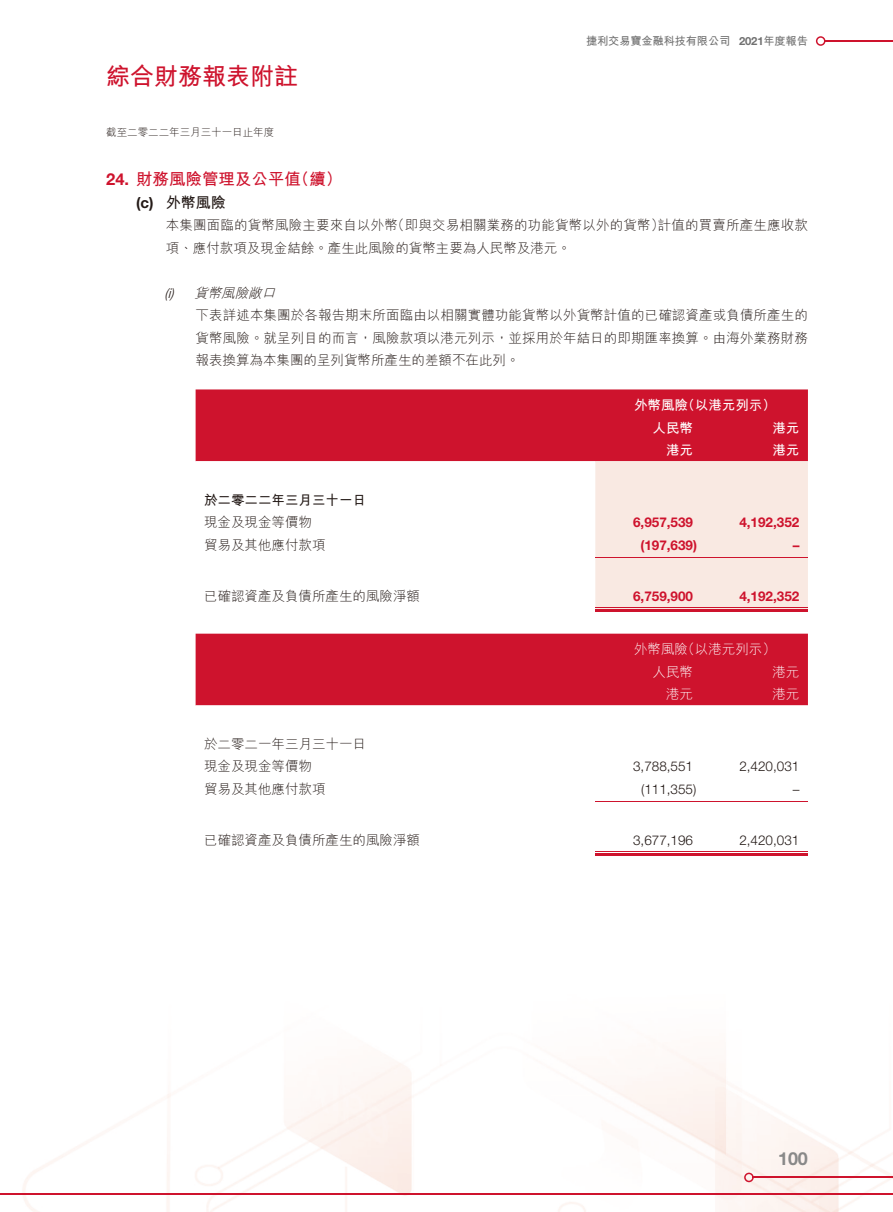
<style>
.page{position:relative;width:893px;height:1212px;background:#fff}
.page>*{position:absolute;margin:0;border:0;box-sizing:border-box;transform-origin:0 0}
.t1{font:24px "M Hei HK Bold E Ten B5 H";color:#ce132d}
.t2{font:700 18px "Helvetica Neue LT Std";color:#898989}
.t3{font:16.5px "M Hei HK Bold E Ten B5 H";color:#ce132d}
.t4{font:15px "M Hei HK Bold E Ten B5 H";color:#231916}
.t5{font:13.5px/22.5px "M Hei HK Light E Ten B5 H";letter-spacing:.01em;color:#231916}
.t6{font:700 13.5px "Helvetica Neue LT Std";color:#ce132d}
.t7{font:300 13.5px "Helvetica Neue LT Std";color:#231916}
.t8{font:13.5px/22.5px "M Hei HK Bold E Ten B5 H";color:#fff}
.t9{font:13.5px/22.5px "M Hei HK Light E Ten B5 H";color:#fff}
.t10{font:13.5px "M Hei HK Bold E Ten B5 H";color:#231916}
.t11{font:11.25px "M Hei HK Bold E Ten B5 H";letter-spacing:-.015em;color:#717171}
.t12{font:10.5px "M Hei HK Light E Ten B5 H";color:#231916}
.s1{font-family:"Helvetica Neue LT Std";font-weight:700}
.s2{font-family:"Helvetica Neue LT Std";font-weight:300;font-style:italic}
.s3{font-style:italic}
</style>
<div class="page">
<img style="left:0;top:1049px;width:893px;height:163px">
<svg style="left:816px;top:36px;width:9px;height:10px"></svg>
<hr style="left:824px;top:40px;width:69px;height:2px;background:#ce132d">
<svg style="left:744px;top:1172px;width:10px;height:10px"></svg>
<hr style="left:752px;top:1177px;width:141px;height:1px;background:#ce132d">
<hr style="left:0;top:1193px;width:893px;height:1px;background:#ce132d">
<div style="left:196px;top:389px;width:612px;height:72px;background:#ce132d"></div>
<svg style="left:196px;top:461px;width:399px;height:1px"></svg>
<div style="left:595px;top:461px;width:213px;height:148px;background:#f9e9e2"></div>
<hr style="left:595px;top:557px;width:213px;height:1px;background:#ce132d">
<hr style="left:595px;top:607px;width:107px;height:1px;background:#ce132d">
<hr style="left:595px;top:609px;width:107px;height:2px;background:#ce132d">
<hr style="left:702px;top:607px;width:106px;height:1px;background:#ce132d">
<hr style="left:702px;top:609px;width:106px;height:2px;background:#ce132d">
<div style="left:196px;top:634px;width:612px;height:71px;background:#ce132d"></div>
<svg style="left:196px;top:705px;width:612px;height:1px"></svg>
<hr style="left:595px;top:801px;width:213px;height:1px;background:#ce132d">
<hr style="left:595px;top:851px;width:107px;height:1px;background:#ce132d">
<hr style="left:595px;top:853px;width:107px;height:2px;background:#ce132d">
<hr style="left:702px;top:851px;width:106px;height:1px;background:#ce132d">
<hr style="left:702px;top:853px;width:106px;height:2px;background:#ce132d">
<h1 class="t1" style="left:106px;top:67px;width:193px">綜合財務報表附註</h1>
<p class="t12" style="left:106px;top:128px;width:169px">截至二零二二年三月三十一日止年度</p>
<p class="t11" style="left:586px;top:37px;width:223px">捷利交易寶金融科技有限公司 <span class="s1">2021</span>年度報告</p>
<p class="t3" style="left:106px;top:172px;width:238px"><span class="s1">24.</span> 財務風險管理及公平值（續）</p>
<p class="t4" style="left:136px;top:196px;width:91px"><span class="s1">(c)</span> 外幣風險</p>
<p class="t5" style="left:166px;top:216px;width:644px">本集團面臨的貨幣風險主要來自以外幣（即與交易相關業務的功能貨幣以外的貨幣）計值的買賣所產生應收款項、應付款項及現金結餘。產生此風險的貨幣主要為人民幣及港元。</p>
<p class="t5" style="left:196px;top:283px;width:614px;text-indent:-31px"><span class="s2">(i)</span> <span class="s3">貨幣風險敞口<br></span>下表詳述本集團於各報告期末所面臨由以相關實體功能貨幣以外貨幣計值的已確認資產或負債所產生的貨幣風險。就呈列目的而言，風險款項以港元列示，並採用於年結日的即期匯率換算。由海外業務財務報表換算為本集團的呈列貨幣所產生的差額不在此列。</p>
<p class="t8" style="left:653px;top:396px;width:125px;text-indent:-18px">外幣風險（以港元列示）人民幣</p>
<p class="t8" style="left:772px;top:418px;width:28px">港元</p>
<p class="t8" style="left:666px;top:441px;width:28px">港元</p>
<p class="t8" style="left:772px;top:441px;width:29px">港元</p>
<p class="t10" style="left:204px;top:494px;width:163px">於二零二二年三月三十一日</p>
<p class="t5" style="left:204px;top:512px;width:109px">現金及現金等價物</p>
<p class="t6" style="left:633px;top:517px;width:62px">6,957,539</p>
<p class="t6" style="left:739px;top:517px;width:62px">4,192,352</p>
<p class="t5" style="left:204px;top:535px;width:123px">貿易及其他應付款項</p>
<p class="t6" style="left:640px;top:540px;width:58px">(197,639)</p>
<p class="t6" style="left:793px;top:540px;width:8px">–</p>
<p class="t5" style="left:204px;top:586px;width:217px">已確認資產及負債所產生的風險淨額</p>
<p class="t6" style="left:633px;top:591px;width:62px">6,759,900</p>
<p class="t6" style="left:739px;top:591px;width:62px">4,192,352</p>
<p class="t9" style="left:653px;top:640px;width:125px;text-indent:-18px">外幣風險（以港元列示）人民幣</p>
<p class="t9" style="left:772px;top:662px;width:28px">港元</p>
<p class="t5" style="left:204px;top:734px;width:163px">於二零二一年三月三十一日現金及現金等價物</p>
<p class="t9" style="left:666px;top:685px;width:28px">港元</p>
<p class="t9" style="left:772px;top:685px;width:29px">港元</p>
<p class="t7" style="left:633px;top:761px;width:62px">3,788,551</p>
<p class="t7" style="left:739px;top:761px;width:62px">2,420,031</p>
<p class="t5" style="left:204px;top:779px;width:123px">貿易及其他應付款項</p>
<p class="t7" style="left:641px;top:784px;width:57px">(111,355)</p>
<p class="t7" style="left:793px;top:784px;width:8px">–</p>
<p class="t5" style="left:204px;top:831px;width:217px">已確認資產及負債所產生的風險淨額</p>
<p class="t7" style="left:633px;top:835px;width:62px">3,677,196</p>
<p class="t7" style="left:739px;top:835px;width:62px">2,420,031</p>
<h2 class="t2" style="left:778px;top:1152px;width:31px">100</h2>
</div>
